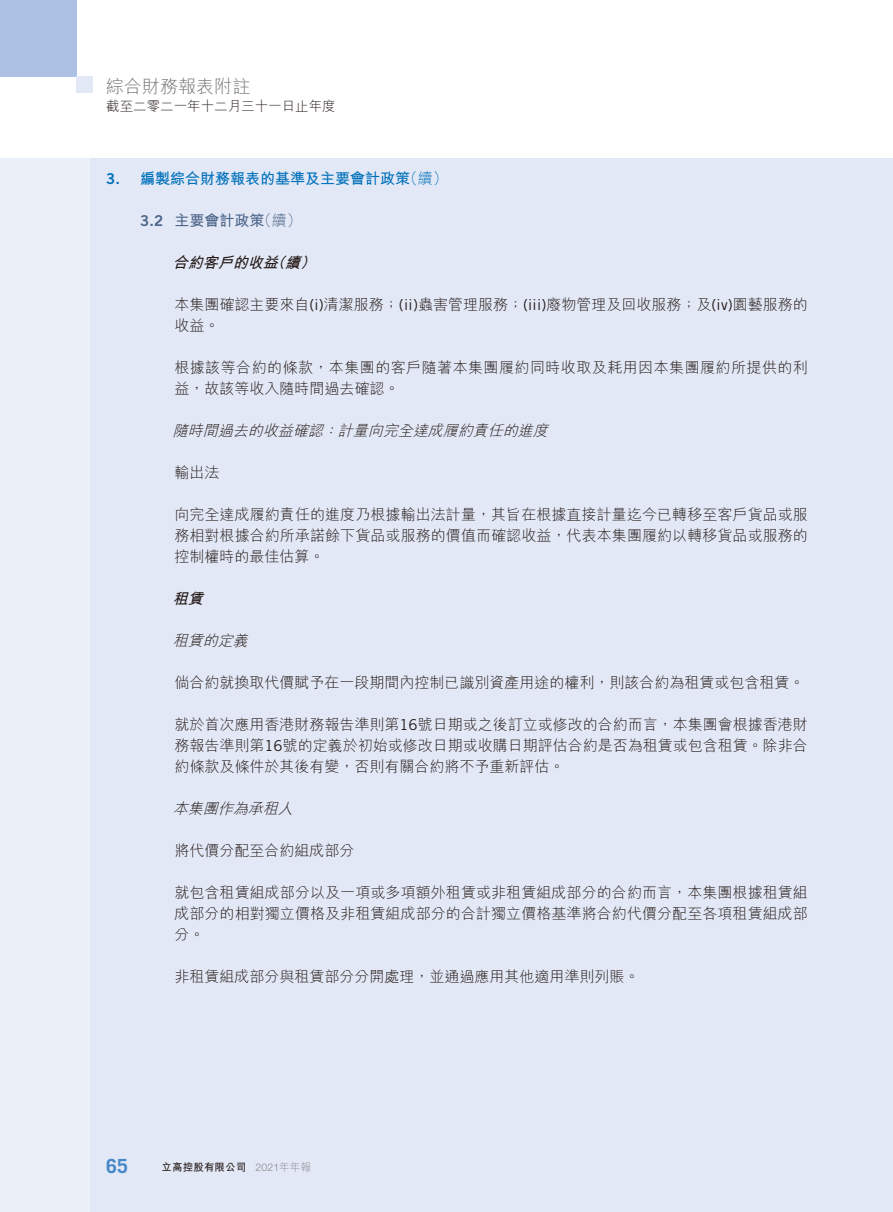
<style>
.page{position:relative;width:893px;height:1212px;background:#fff}
.page>*{position:absolute;margin:0;border:0;box-sizing:border-box;transform-origin:0 0}
.t1{font:700 19.5px "Trade Gothic LT Std";color:#4687c7}
.t2{font:18px "M Hei HK Light E Ten B5 H";color:#717171}
.t3{font:15px/21px "M Hei HK Light E Ten B5 H";color:#231916;text-align:justify}
.t4{font:15px/21px "M Hei HK Light E Ten B5 H";letter-spacing:.03em;color:#231916}
.t5{font:italic 15px "M Hei HK Light E Ten B5 H";color:#231916}
.t6{font:15px "M Hei HK Bold E Ten B5 H";color:#0070ba}
.t7{font:15px "M Hei HK Bold E Ten B5 H";color:#4c6588}
.t8{font:italic 15px "M Hei HK Bold E Ten B5 H";color:#231916}
.t9{font:13.5px "M Hei HK Light E Ten B5 H";color:#231916}
.t10{font:10.5px "M Hei HK Bold E Ten B5 H";letter-spacing:.01em;color:#231916}
.s1{font-family:"Trade Gothic LT Std Bd 2"}
.s2{font-family:"M Hei HK Light E Ten B5 H"}
.s3{font-family:"Trade Gothic LT Std"}
.s4{font-family:"Helvetica Neue LT Std";font-weight:300;color:#898989}
.s5{font-family:"M Hei HK Light E Ten B5 H";color:#898989}
</style>
<div class="page">
<div style="left:0;top:0;width:77px;height:77px;background:#adc1e4"></div>
<div style="left:77px;top:77px;width:16px;height:16px;background:#e2e8f6"></div>
<div style="left:0;top:158px;width:893px;height:1054px;background:#ecf0f9"></div>
<div style="left:90px;top:158px;width:803px;height:1054px;background:#e2e8f6"></div>
<p class="t2" style="left:106px;top:79px;width:146px">綜合財務報表附註</p>
<p class="t9" style="left:106px;top:101px;width:231px">截至二零二一年十二月三十一日止年度</p>
<p class="t6" style="left:106px;top:172px;width:343px"><span class="s1">3.</span> 編製綜合財務報表的基準及主要會計政策<span class="s2">（續）</span></p>
<p class="t7" style="left:140px;top:214px;width:163px"><span class="s1">3.2</span> 主要會計政策<span class="s2">（續）</span></p>
<p class="t8" style="left:173px;top:256px;width:148px">合約客戶的收益（續）</p>
<p class="t3" style="left:174px;top:295px;width:635px">本集團確認主要來自<span class="s3">(i)</span>清潔服務；<span class="s3">(ii)</span>蟲害管理服務；<span class="s3">(iii)</span>廢物管理及回收服務；及<span class="s3">(iv)</span>園藝服務的收益。</p>
<p class="t4" style="left:174px;top:358px;width:635px">根據該等合約的條款，本集團的客戶隨著本集團履約同時收取及耗用因本集團履約所提供的利益，故該等收入隨時間過去確認。</p>
<p class="t5" style="left:173px;top:424px;width:381px">隨時間過去的收益確認：計量向完全達成履約責任的進度</p>
<p class="t3" style="left:174px;top:463px;width:46px">輸出法</p>
<p class="t3" style="left:174px;top:505px;width:635px">向完全達成履約責任的進度乃根據輸出法計量，其旨在根據直接計量迄今已轉移至客戶貨品或服務相對根據合約所承諾餘下貨品或服務的價值而確認收益，代表本集團履約以轉移貨品或服務的控制權時的最佳估算。</p>
<p class="t8" style="left:173px;top:592px;width:35px">租賃</p>
<p class="t5" style="left:173px;top:634px;width:81px">租賃的定義</p>
<p class="t3" style="left:174px;top:673px;width:631px">倘合約就換取代價賦予在一段期間內控制已識別資產用途的權利，則該合約為租賃或包含租賃。</p>
<p class="t3" style="left:174px;top:715px;width:635px">就於首次應用香港財務報告準則第<span class="s3">16</span>號日期或之後訂立或修改的合約而言，本集團會根據香港財務報告準則第<span class="s3">16</span>號的定義於初始或修改日期或收購日期評估合約是否為租賃或包含租賃。除非合約條款及條件於其後有變，否則有關合約將不予重新評估。</p>
<p class="t5" style="left:173px;top:802px;width:126px">本集團作為承租人</p>
<p class="t3" style="left:174px;top:841px;width:181px">將代價分配至合約組成部分</p>
<p class="t3" style="left:174px;top:883px;width:635px">就包含租賃組成部分以及一項或多項額外租賃或非租賃組成部分的合約而言，本集團根據租賃組成部分的相對獨立價格及非租賃組成部分的合計獨立價格基準將合約代價分配至各項租賃組成部分。</p>
<p class="t3" style="left:174px;top:967px;width:466px">非租賃組成部分與租賃部分分開處理，並通過應用其他適用準則列賬。</p>
<h1 class="t1" style="left:106px;top:1159px;width:23px">65</h1>
<p class="t10" style="left:162px;top:1163px;width:151px">立高控股有限公司 <span class="s4">2021</span><span class="s5">年年報</span></p>
</div>
